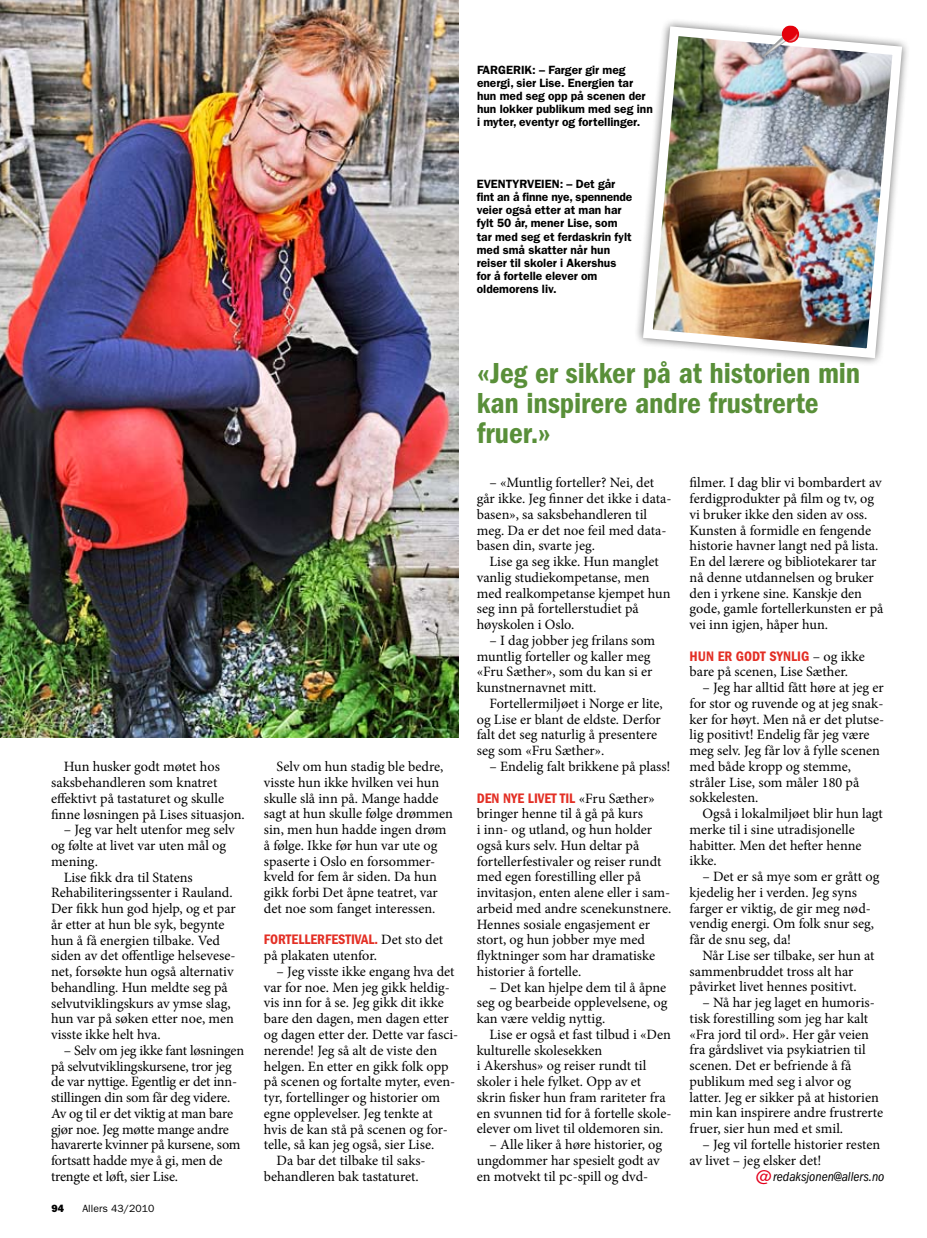
<style>
.page{position:relative;width:927px;height:1238px;background:#fff}
.page>*{position:absolute;margin:0;border:0;box-sizing:border-box;transform-origin:0 0}
.t1{font:30px/30px "ITC Franklin Gothic Std Dm Cd";letter-spacing:-.005em;color:#598f39}
.t2{font:14.25px/15.8px "Minion Pro";color:#000}
.t3{font:14.25px "ITC Franklin Gothic Std Dm Cd";color:#e32f25}
.t4{font:italic condensed 13.5px "ITC Franklin Gothic Std";color:#000}
.t5{font:600 12px/13px "ITC Franklin Gothic Std";color:#000}
.t6{font:10.5px "ITC Franklin Gothic Std";color:#000}
.t7{font:10.5px "ITC Franklin Gothic Std Hvy";color:#000}
.s1{font-family:"Minion Pro";color:#000}
.s2{font-style:normal;font-stretch:normal;font-size:20.1px;color:#e3001d}
</style>
<div class="page">
<img style="left:0;top:0;width:459px;height:737px">
<img style="left:638px;top:21px;width:269px;height:342px">
<img style="left:761px;top:32px;width:30px;height:30px">
<svg style="left:782px;top:25px;width:17px;height:18px"></svg>
<img style="left:784px;top:30px;width:19px;height:17px">
<svg style="left:803px;top:37px;width:1px;height:25px"></svg>
<p class="t5" style="left:477px;top:63px;width:177px">FARGERIK: – Farger gir meg energi, sier Lise. Energien tar hun med seg opp på scenen der hun lokker publikum med seg inn i myter, eventyr og fortellinger.</p>
<p class="t5" style="left:477px;top:178px;width:157px">EVENTYRVEIEN: – Det går fint an å finne nye, spennende veier også etter at man har fylt 50 år, mener Lise, som tar med seg et ferdaskrin fylt med små skatter når hun reiser til skoler i Akershus for å fortelle elever om oldemorens liv.</p>
<p class="t2" style="left:51px;top:758px;width:195px;text-indent:13px">Hun husker godt møtet hos saksbehandleren som knatret effektivt på tastaturet og skulle finne løsningen på Lises situasjon.</p>
<p class="t2" style="left:64px;top:821px;width:173px">– Jeg var helt utenfor meg selv</p>
<p class="t2" style="left:51px;top:837px;width:177px">og følte at livet var uten mål og</p>
<p class="t2" style="left:51px;top:853px;width:48px">mening.</p>
<p class="t2" style="left:64px;top:869px;width:131px">Lise fikk dra til Statens</p>
<p class="t2" style="left:51px;top:884px;width:183px">Rehabiliteringssenter i Rauland.</p>
<p class="t2" style="left:51px;top:900px;width:186px">Der fikk hun god hjelp, og et par</p>
<p class="t2" style="left:51px;top:916px;width:175px">år etter at hun ble syk, begynte</p>
<p class="t2" style="left:51px;top:932px;width:170px">hun å få energien tilbake. Ved</p>
<p class="t2" style="left:51px;top:947px;width:186px">siden av det offentlige helsevese-</p>
<p class="t2" style="left:51px;top:963px;width:184px">net, forsøkte hun også alternativ</p>
<p class="t2" style="left:51px;top:979px;width:178px">behandling. Hun meldte seg på</p>
<p class="t2" style="left:51px;top:995px;width:181px">selvutviklingskurs av ymse slag,</p>
<p class="t2" style="left:51px;top:1010px;width:184px">hun var på søken etter noe, men</p>
<p class="t2" style="left:51px;top:1026px;width:111px">visste ikke helt hva.</p>
<p class="t2" style="left:51px;top:1042px;width:195px;text-indent:13px">– Selv om jeg ikke fant løsningen på selvutviklingskursene, tror jeg de var nyttige. Egentlig er det inn&shy;stillingen din som får deg videre.<br>Av og til er det viktig at man bare gjør noe. Jeg møtte mange andre havarerte kvinner på kursene, som fortsatt hadde mye å gi, men de trengte et løft, sier Lise.</p>
<p class="t7" style="left:51px;top:1202px;width:14px">94</p>
<p class="t6" style="left:82px;top:1202px;width:73px">Allers 43/2010</p>
<p class="t2" style="left:264px;top:758px;width:191px;text-indent:13px">Selv om hun stadig ble bedre, visste hun ikke hvilken vei hun skulle slå inn på. Mange hadde sagt at hun skulle følge drømmen sin, men hun hadde ingen drøm å følge. Ikke før hun var ute og spaserte i Oslo en forsommer&shy;kveld for fem år siden. Da hun gikk forbi Det åpne teatret, var det noe som fanget interessen.</p>
<p class="t3" style="left:264px;top:931px;width:181px">FORTELLERFESTIVAL. <span class="s1">Det sto det</span></p>
<p class="t2" style="left:264px;top:947px;width:115px">på plakaten utenfor.</p>
<p class="t2" style="left:277px;top:963px;width:180px">– Jeg visste ikke engang hva det</p>
<p class="t2" style="left:264px;top:979px;width:188px">var for noe. Men jeg gikk heldig-</p>
<p class="t2" style="left:264px;top:995px;width:181px">vis inn for å se. Jeg gikk dit ikke</p>
<p class="t2" style="left:264px;top:1010px;width:187px">bare den dagen, men dagen etter</p>
<p class="t2" style="left:264px;top:1026px;width:196px">og dagen etter der. Dette var fasci-</p>
<p class="t2" style="left:264px;top:1042px;width:175px">nerende! Jeg så alt de viste den</p>
<p class="t2" style="left:264px;top:1058px;width:186px">helgen. En etter en gikk folk opp</p>
<p class="t2" style="left:264px;top:1073px;width:193px">på scenen og fortalte myter, even-</p>
<p class="t2" style="left:264px;top:1089px;width:178px">tyr, fortellinger og historier om</p>
<p class="t2" style="left:264px;top:1105px;width:171px">egne opplevelser. Jeg tenkte at</p>
<p class="t2" style="left:264px;top:1121px;width:185px">hvis de kan stå på scenen og for-</p>
<p class="t2" style="left:264px;top:1136px;width:172px">telle, så kan jeg også, sier Lise.</p>
<p class="t2" style="left:277px;top:1152px;width:149px">Da bar det tilbake til saks-</p>
<p class="t2" style="left:264px;top:1168px;width:156px">behandleren bak tastaturet.</p>
<h1 class="t1" style="left:477px;top:358px;width:385px">«Jeg er sikker på at historien min kan inspirere andre frustrerte fruer.»</h1>
<p class="t2" style="left:477px;top:475px;width:196px;text-indent:13px">– «Muntlig forteller? Nei, det går ikke. Jeg finner det ikke i data&shy;basen», sa saksbehandleren til meg. Da er det noe feil med data&shy;basen din, svarte jeg.</p>
<p class="t2" style="left:477px;top:554px;width:195px;text-indent:13px">Lise ga seg ikke. Hun manglet vanlig studiekompetanse, men med realkompetanse kjempet hun seg inn på fortellerstudiet på høyskolen i Oslo.</p>
<p class="t2" style="left:477px;top:632px;width:180px;text-indent:13px">– I dag jobber jeg frilans som muntlig forteller og kaller meg «Fru Sæther», som du kan si er kunstnernavnet mitt.</p>
<p class="t2" style="left:477px;top:695px;width:188px;text-indent:13px">Fortellermiljøet i Norge er lite, og Lise er blant de eldste. Derfor falt det seg naturlig å presentere seg som «Fru Sæther».</p>
<p class="t2" style="left:489px;top:758px;width:183px">– Endelig falt brikkene på plass!</p>
<p class="t3" style="left:477px;top:789px;width:180px">DEN NYE LIVET til <span class="s1">«Fru Sæther»</span></p>
<p class="t2" style="left:477px;top:805px;width:196px">bringer henne til å gå på kurs<br>i inn- og utland, og hun holder også kurs selv. Hun deltar på fortellerfestivaler og reiser rundt med egen forestilling eller på invitasjon, enten alene eller i sam&shy;arbeid med andre scenekunstnere.<br>Hennes sosiale engasjement er stort, og hun jobber mye med flyktninger som har dramatiske historier å fortelle.</p>
<p class="t2" style="left:477px;top:979px;width:192px;text-align:justify;text-indent:13px">– Det kan hjelpe dem til å åpne seg og bearbeide opplevelsene, og kan være veldig nyttig.</p>
<p class="t2" style="left:477px;top:1026px;width:196px;text-indent:13px">Lise er også et fast tilbud i «Den kulturelle skolesekken<br>i Akershus» og reiser rundt til skoler i hele fylket. Opp av et skrin fisker hun fram rariteter fra en svunnen tid for å fortelle skole&shy;elever om livet til oldemoren sin.</p>
<p class="t2" style="left:477px;top:1136px;width:187px;text-indent:13px">– Alle liker å høre historier, og ungdommer har spesielt godt av en motvekt til pc-spill og dvd-</p>
<p class="t2" style="left:690px;top:475px;width:195px">filmer. I dag blir vi bombardert av ferdigprodukter på film og tv, og vi bruker ikke den siden av oss.<br>Kunsten å formidle en fengende historie havner langt ned på lista.<br>En del lærere og bibliotekarer tar nå denne utdannelsen og bruker den i yrkene sine. Kanskje den gode, gamle fortellerkunsten er på vei inn igjen, håper hun.</p>
<p class="t3" style="left:690px;top:647px;width:177px">HUN ER GODT SYNLIG <span class="s1">– og ikke</span></p>
<p class="t2" style="left:690px;top:664px;width:160px">bare på scenen, Lise Sæther.</p>
<p class="t2" style="left:690px;top:679px;width:196px;text-indent:13px">– Jeg har alltid fått høre at jeg er for stor og ruvende og at jeg snak&shy;ker for høyt. Men nå er det plutse&shy;lig positivt! Endelig får jeg være meg selv. Jeg får lov å fylle scenen med både kropp og stemme, stråler Lise, som måler 180 på sokkelesten.</p>
<p class="t2" style="left:690px;top:805px;width:195px;text-indent:13px">Også i lokalmiljøet blir hun lagt merke til i sine utradisjonelle habitter. Men det hefter henne ikke.</p>
<p class="t2" style="left:690px;top:868px;width:191px;text-indent:13px">– Det er så mye som er grått og kjedelig her i verden. Jeg syns farger er viktig, de gir meg nød&shy;vendig energi. Om folk snur seg, får de snu seg, da!</p>
<p class="t2" style="left:690px;top:947px;width:186px;text-indent:13px">Når Lise ser tilbake, ser hun at sammenbruddet tross alt har påvirket livet hennes positivt.</p>
<p class="t2" style="left:690px;top:994px;width:195px;text-indent:13px">– Nå har jeg laget en humoris&shy;tisk forestilling som jeg har kalt «Fra jord til ord». Her går veien fra gårdslivet via psykiatrien til scenen. Det er befriende å få publikum med seg i alvor og latter. Jeg er sikker på at historien min kan inspirere andre frustrerte fruer, sier hun med et smil.</p>
<p class="t2" style="left:690px;top:1136px;width:192px;text-indent:13px">– Jeg vil fortelle historier resten av livet – jeg elsker det!</p>
<p class="t4" style="left:756px;top:1168px;width:130px"><span class="s2">@</span>redaksjonen@allers.no</p>
</div>
